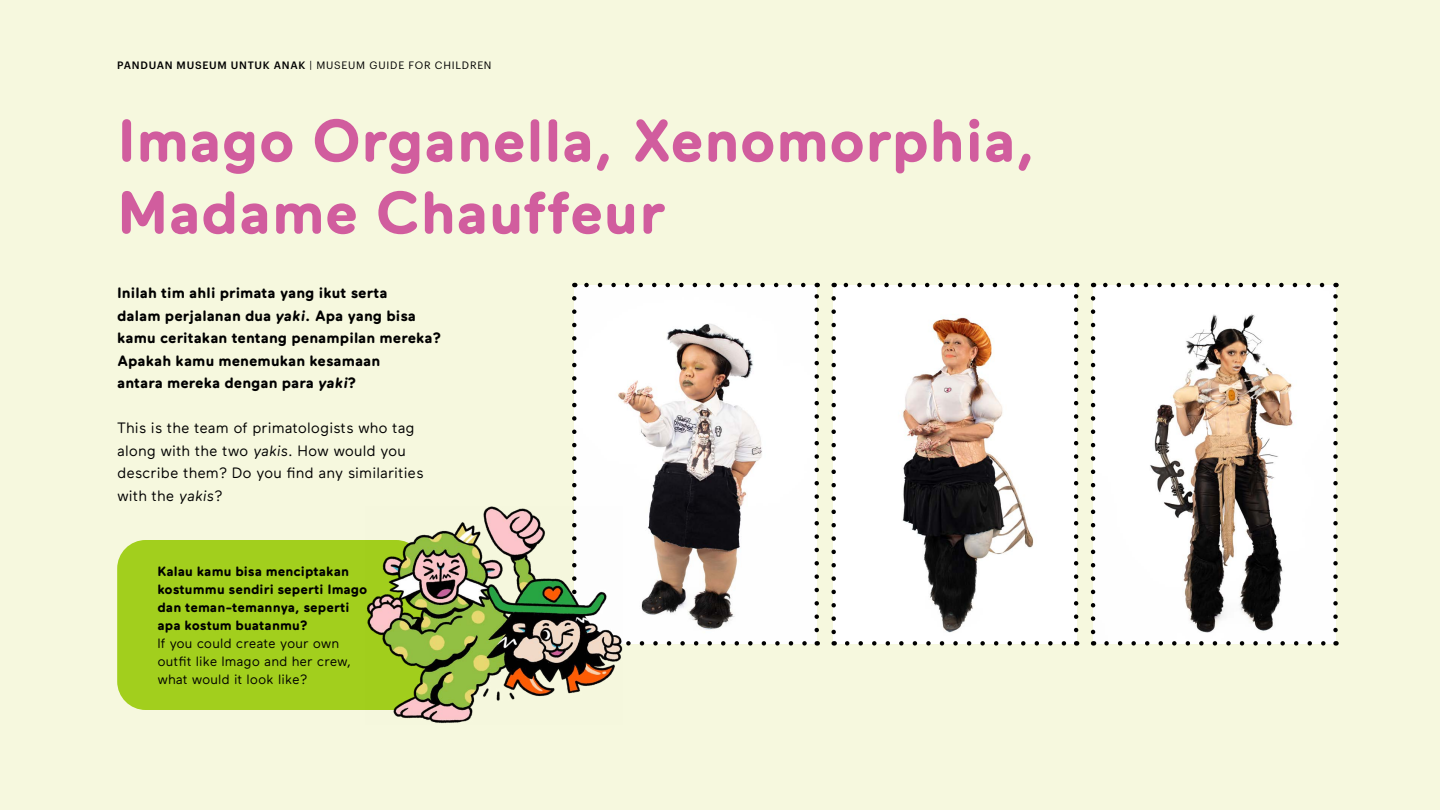
<style>
.page{position:relative;width:1440px;height:810px;background:#f6f8de}
.page>*{position:absolute;margin:0;border:0;box-sizing:border-box;transform-origin:0 0}
.t1{font:700 60px/72px "Maax Rounded";color:#d15d9e}
.t2{font:700 15px/22.5px "Maax Rounded";color:#000}
.t3{font:15px/22.5px "Maax Rounded";color:#000}
.t4{font:700 13.5px/18px "Maax Rounded";color:#000}
.t5{font:13.5px/18px "Maax Rounded";color:#000}
.t6{font:10.5px "Graphik";letter-spacing:.075em;color:#000}
.s1{font-weight:500}
.s2{font-style:italic}
</style>
<div class="page">
<img style="left:574px;top:285px;width:243px;height:358px">
<svg style="left:622px;top:641px;width:188px;height:5px"></svg>
<svg style="left:581px;top:283px;width:222px;height:4px"></svg>
<svg style="left:572px;top:298px;width:5px;height:208px"></svg>
<svg style="left:814px;top:283px;width:5px;height:347px"></svg>
<img style="left:834px;top:285px;width:242px;height:358px">
<svg style="left:847px;top:641px;width:222px;height:5px"></svg>
<svg style="left:831px;top:298px;width:5px;height:348px"></svg>
<svg style="left:1074px;top:283px;width:4px;height:347px"></svg>
<svg style="left:834px;top:283px;width:229px;height:4px"></svg>
<img style="left:1093px;top:285px;width:243px;height:358px">
<svg style="left:1107px;top:641px;width:222px;height:5px"></svg>
<svg style="left:1100px;top:283px;width:222px;height:4px"></svg>
<svg style="left:1091px;top:298px;width:4px;height:348px"></svg>
<svg style="left:1333px;top:283px;width:5px;height:347px"></svg>
<div style="left:117px;top:540px;width:307px;height:170px;background:#a2cf1d;border-radius:29px"></div>
<img style="left:367px;top:506px;width:255px;height:218px">
<p class="t6" style="left:117px;top:58px;width:376px"><span class="s1">PANDUAN MUSEUM UNTUK ANAK</span> | MUSEUM GUIDE FOR CHILDREN</p>
<h1 class="t1" style="left:117px;top:109px;width:920px">Imago Organella, Xenomorphia,<br>Madame Chauffeur</h1>
<p class="t2" style="left:117px;top:283px;width:326px">Inilah tim ahli primata yang ikut serta<br>dalam perjalanan dua <span class="s2">yaki</span>. Apa yang bisa kamu ceritakan tentang penampilan mereka?<br>Apakah kamu menemukan kesamaan<br>antara mereka dengan para <span class="s2">yaki</span>?</p>
<p class="t3" style="left:117px;top:418px;width:308px">This is the team of primatologists who tag along with the two <span class="s2">yakis</span>. How would you describe them? Do you find any similarities with the <span class="s2">yakis</span>?</p>
<p class="t4" style="left:157px;top:563px;width:211px">Kalau kamu bisa menciptakan kostummu sendiri seperti Imago dan teman-temannya, seperti apa kostum buatanmu?</p>
<p class="t5" style="left:157px;top:635px;width:194px">If you could create your own outfit like Imago and her crew, what would it look like?</p>
</div>
